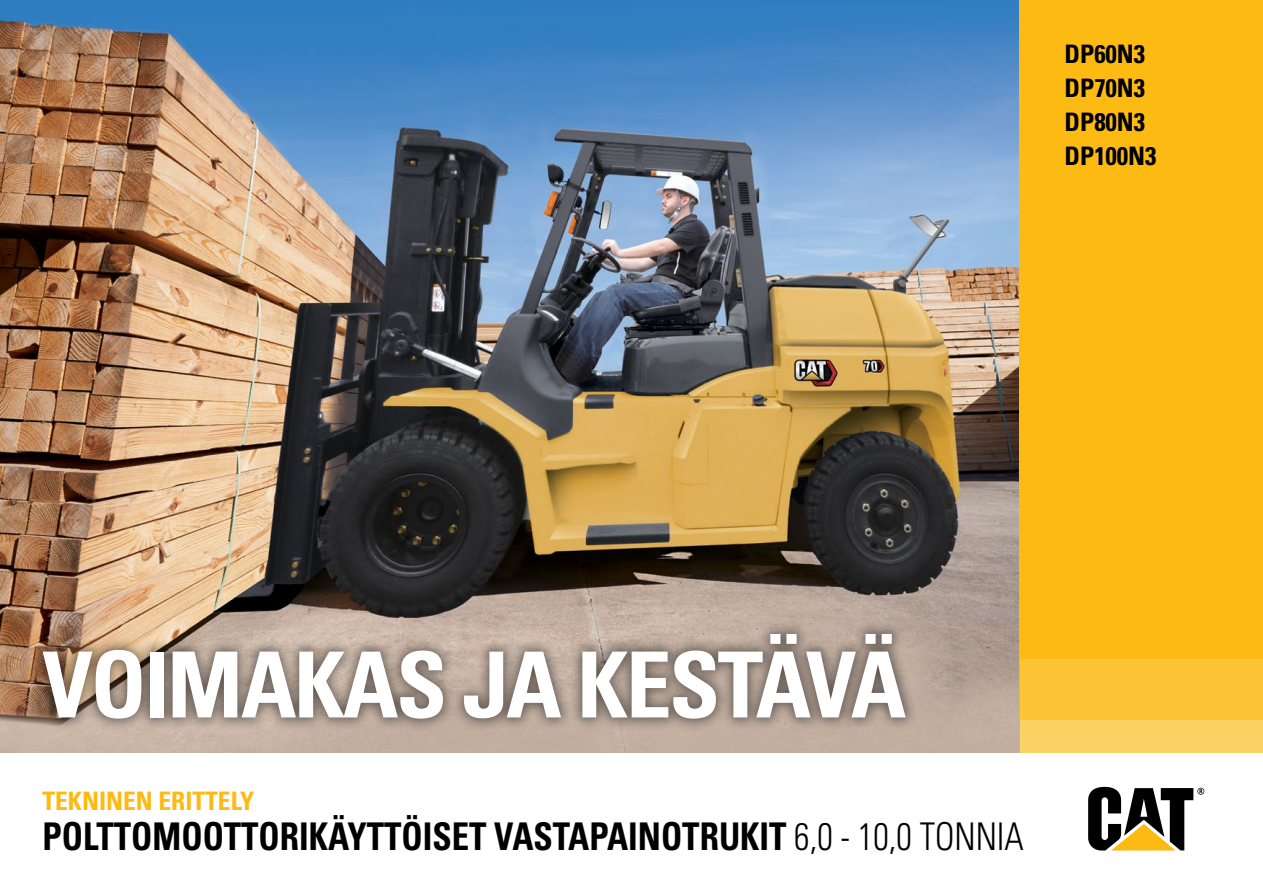
<style>
.page{position:relative;width:1263px;height:893px;background:#fff}
.page>*{position:absolute;margin:0;border:0;box-sizing:border-box;transform-origin:0 0}
.t1{font:91.2px "Univers LTCYR 67 Bold Cond";letter-spacing:-.025em;color:#fff}
.t2{font:38.25px "Univers LTCYR 67 Bold Cond";color:#000;scale:.91 1}
.t3{font:25.5px/33.9px "Univers LTCYR 67 Bold Cond";color:#000}
.t4{font:25.5px "Univers LTCYR 67 Bold Cond";color:#fdba12}
.s1{font-family:"Univers LTCYR 47 Light Cond"}
</style>
<div class="page">
<img style="left:0;top:0;width:1019px;height:753px">
<svg style="left:1088px;top:787px;width:116px;height:63px"></svg>
<div style="left:1019px;top:0;width:244px;height:658px;background:#fdba12"></div>
<div style="left:1019px;top:658px;width:244px;height:62px;background:#fdc436"></div>
<div style="left:1019px;top:720px;width:244px;height:33px;background:#fdd265"></div>
<div style="left:30px;top:620px;width:889px;height:112px;background:#000;opacity:.5"></div>
<p class="t3" style="left:1065px;top:36px;width:93px">DP60N3<br>DP70N3<br>DP80N3<br>DP100N3</p>
<h1 class="t1" style="left:42px;top:629px;width:866px">VOIMAKAS JA KESTÄVÄ</h1>
<p class="t4" style="left:43px;top:785px;width:213px">TEKNINEN ERITTELY</p>
<p class="t2" style="left:43px;top:813px;width:1080px">POLTTOMOOTTORIKÄYTTÖISET VASTAPAINOTRUKIT <span class="s1">6,0 - 10,0 TONNIA</span></p>
</div>
